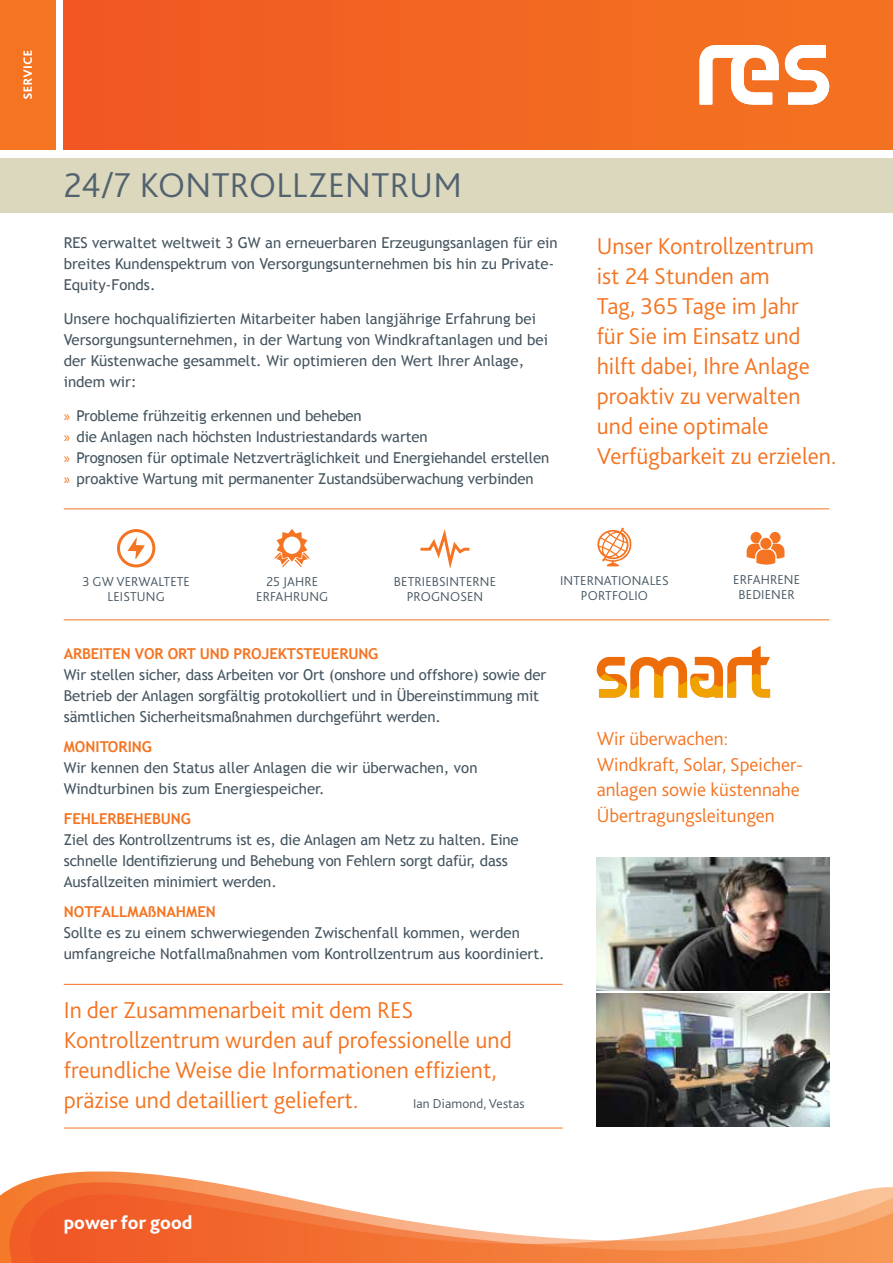
<style>
.page{position:relative;width:893px;height:1263px;background:#fff}
.page>*{position:absolute;margin:0;border:0;box-sizing:border-box;transform-origin:0 0}
.t1{font:300 36px "Bliss 2";letter-spacing:.01em;color:#53626f}
.t2{font:300 24px/30px "Bliss 2";color:#f47421}
.t3{font:300 19.5px/25.5px "Bliss 2";color:#f47421}
.t4{font:800 19.5px "Bliss 2";color:#fff}
.t5{font:15px/21px "Trebuchet MS";letter-spacing:-.01em;color:#455560}
.t6{font:700 15px "Trebuchet MS";letter-spacing:-.01em;color:#f47421}
.t7{font:300 13.5px/15px "Bliss 2";letter-spacing:.01em;color:#455560;text-align:center}
.s1{font-family:"Myriad Pro";color:#f47421}
</style>
<div class="page">
<img style="left:597px;top:857px;width:232px;height:134px">
<div style="left:64px;top:0;width:829px;height:150px;background:linear-gradient(to right,#f15722,#f37421)"></div>
<img style="left:597px;top:993px;width:232px;height:133px">
<svg style="left:699px;top:45px;width:130px;height:60px"></svg>
<div style="left:0;top:158px;width:893px;height:55px;background:#dbd8bd"></div>
<div style="left:0;top:0;width:55px;height:150px;background:#f47421"></div>
<svg style="left:23px;top:51px;width:9px;height:48px"></svg>
<svg style="left:597px;top:646px;width:173px;height:52px"></svg>
<hr style="left:64px;top:984px;width:499px;height:1px;background:#f47421">
<hr style="left:64px;top:508px;width:765px;height:1px;background:#f47421">
<hr style="left:64px;top:1128px;width:499px;height:1px;background:#f47421">
<hr style="left:64px;top:619px;width:765px;height:1px;background:#f47421">
<svg style="left:274px;top:529px;width:36px;height:38px"></svg>
<svg style="left:597px;top:527px;width:35px;height:39px"></svg>
<svg style="left:746px;top:532px;width:38px;height:33px"></svg>
<svg style="left:127px;top:538px;width:18px;height:21px"></svg>
<div style="left:117px;top:529px;width:38px;height:38px;border:3px solid #f47421;border-radius:50%"></div>
<svg style="left:420px;top:529px;width:50px;height:40px"></svg>
<svg style="left:0;top:1171px;width:208px;height:92px"></svg>
<svg style="left:9px;top:1182px;width:222px;height:81px;background:#f27739"></svg>
<svg style="left:29px;top:1186px;width:864px;height:77px"></svg>
<h1 class="t1" style="left:64px;top:163px;width:400px">24/7 KONTROLLZENTRUM</h1>
<p class="t5" style="left:64px;top:233px;width:495px">RES verwaltet weltweit 3 GW an erneuerbaren Erzeugungsanlagen für ein breites Kundenspektrum von Versorgungsunternehmen bis hin zu Private-<br>Equity-Fonds.</p>
<p class="t5" style="left:64px;top:308px;width:486px">Unsere hochqualifizierten Mitarbeiter haben langjährige Erfahrung bei Versorgungsunternehmen, in der Wartung von Windkraftanlagen und bei der Küstenwache gesammelt. Wir optimieren den Wert Ihrer Anlage, indem wir:</p>
<p class="t5" style="left:64px;top:405px;width:487px"><span class="s1">»</span> Probleme frühzeitig erkennen und beheben<br><span class="s1">»</span> die Anlagen nach höchsten Industriestandards warten<br><span class="s1">»</span> Prognosen für optimale Netzverträglichkeit und Energiehandel erstellen <span class="s1">»</span> proaktive Wartung mit permanenter Zustandsüberwachung verbinden</p>
<h2 class="t2" style="left:597px;top:230px;width:241px">Unser Kontrollzentrum ist 24 Stunden am<br>Tag, 365 Tage im Jahr<br>für Sie im Einsatz und hilft dabei, Ihre Anlage proaktiv zu verwalten und eine optimale<br>Verfügbarkeit zu erzielen.</h2>
<p class="t7" style="left:256px;top:574px;width:74px">25 JAHRE<br>ERFAHRUNG</p>
<p class="t7" style="left:560px;top:573px;width:110px">INTERNATIONALES<br>PORTFOLIO</p>
<p class="t7" style="left:733px;top:572px;width:68px">ERFAHRENE<br>BEDIENER</p>
<p class="t7" style="left:82px;top:574px;width:109px">3 GW VERWALTETE<br>LEISTUNG</p>
<p class="t7" style="left:394px;top:574px;width:104px">BETRIEBSINTERNE<br>PROGNOSEN</p>
<p class="t6" style="left:64px;top:644px;width:316px">ARBEITEN VOR ORT UND PROJEKTSTEUERUNG</p>
<p class="t5" style="left:64px;top:664px;width:484px">Wir stellen sicher, dass Arbeiten vor Ort (onshore und offshore) sowie der<br>Betrieb der Anlagen sorgfältig protokolliert und in Übereinstimmung mit sämtlichen Sicherheitsmaßnahmen durchgeführt werden.</p>
<p class="t6" style="left:64px;top:737px;width:90px">MONITORING</p>
<p class="t5" style="left:64px;top:757px;width:415px">Wir kennen den Status aller Anlagen die wir überwachen, von<br>Windturbinen bis zum Energiespeicher.</p>
<p class="t6" style="left:64px;top:809px;width:129px">FEHLERBEHEBUNG</p>
<p class="t5" style="left:64px;top:829px;width:456px">Ziel des Kontrollzentrums ist es, die Anlagen am Netz zu halten. Eine schnelle Identifizierung und Behebung von Fehlern sorgt dafür, dass<br>Ausfallzeiten minimiert werden.</p>
<p class="t6" style="left:64px;top:902px;width:154px">NOTFALLMAßNAHMEN</p>
<p class="t5" style="left:64px;top:922px;width:482px">Sollte es zu einem schwerwiegenden Zwischenfall kommen, werden umfangreiche Notfallmaßnahmen vom Kontrollzentrum aus koordiniert.</p>
<h2 class="t2" style="left:64px;top:994px;width:450px">In der Zusammenarbeit mit dem RES Kontrollzentrum wurden auf professionelle und freundliche Weise die Informationen effizient, präzise und detailliert geliefert.</h2>
<p class="t7" style="left:413px;top:1095px;width:113px">Ian Diamond, Vestas</p>
<h3 class="t4" style="left:64px;top:1210px;width:130px">power for good</h3>
<h3 class="t3" style="left:597px;top:725px;width:208px">Wir überwachen:<br>Windkraft, Solar, Speicher&shy;anlagen sowie küstennahe<br>Übertragungsleitungen</h3>
</div>
